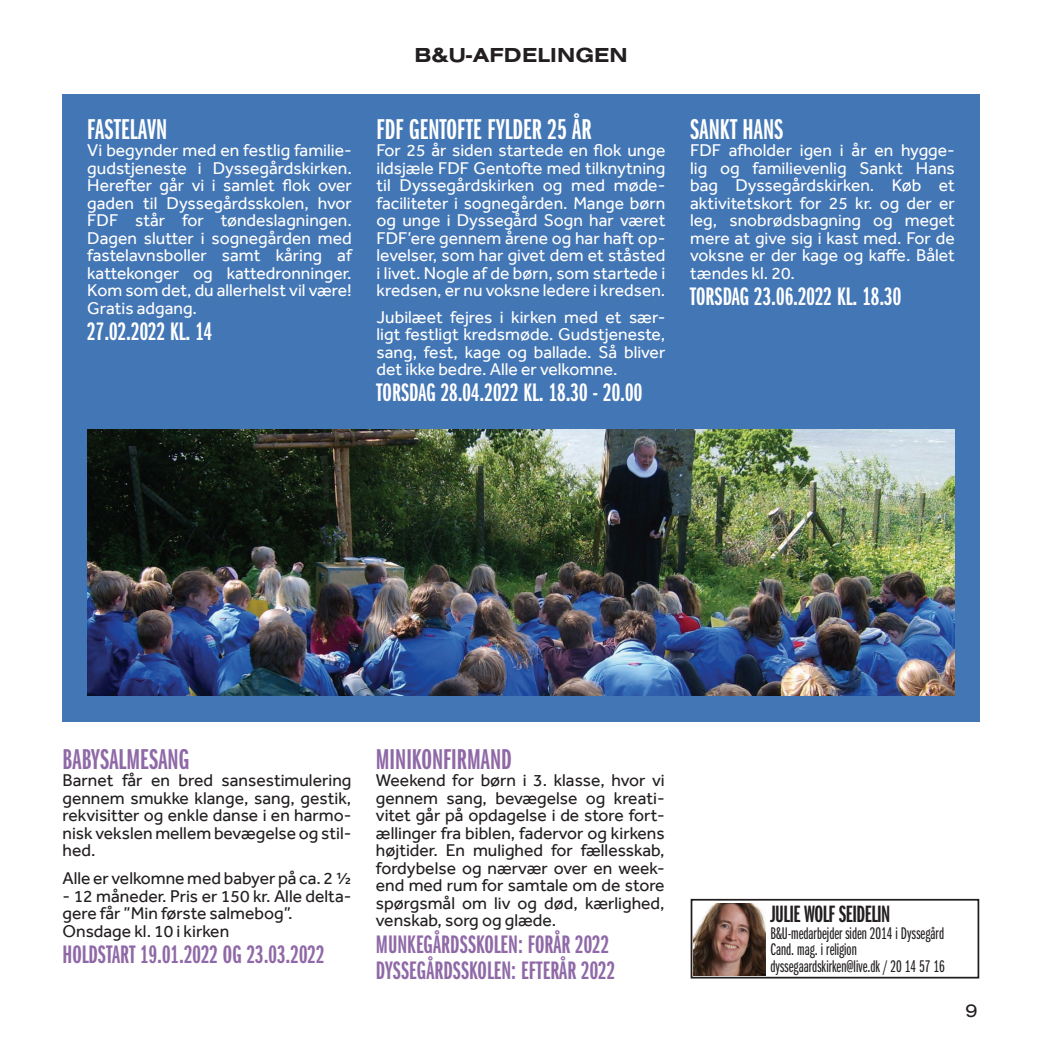
<style>
.page{position:relative;width:1042px;height:1042px;background:#fff}
.page>*{position:absolute;margin:0;border:0;box-sizing:border-box;transform-origin:0 0}
.t1{font:29.75px "Franklin Gothic URW Ext Com D Dem";color:#fff}
.t2{font:29.75px "Franklin Gothic URW Ext Com D Dem";color:#8f69a7}
.t3{font:26.25px "Franklin Gothic URW Ext Com D Dem";color:#8f69a7}
.t4{font:26.25px "Franklin Gothic URW Ext Com D Dem";color:#fff}
.t5{font:24.5px "Franklin Gothic URW Ext Com D Dem";letter-spacing:-.02em;color:#231f20}
.t6{font:700 21px "Nimbus San Ext";color:#231f20}
.t7{font:19.25px "Nimbus San Ext";color:#231f20}
.t8{font:17.5px/17.5px "Effra";color:#fff;text-align:justify}
.t9{font:17.5px/17.5px "Effra";color:#231f20;text-align:justify}
.t10{font:17.5px "Franklin Gothic URW Ext Com D Boo";color:#231f20}
</style>
<div class="page">
<div style="left:63px;top:94px;width:916px;height:627px;background:#4376b5"></div>
<div style="left:690px;top:899px;width:289px;height:79px;border:2px solid #231f20"></div>
<img style="left:693px;top:904px;width:72px;height:71px">
<img style="left:87px;top:429px;width:868px;height:267px">
<p class="t1" style="left:87px;top:113px;width:81px">FASTELAVN</p>
<p class="t8" style="left:87px;top:142px;width:266px;text-align:left">Vi begynder med en festlig familie&shy;gudstjeneste i Dyssegårdskirken.<br>Herefter går vi i samlet flok over gaden til Dyssegårdsskolen, hvor<br>FDF står for tøndeslagningen.<br>Dagen slutter i sognegården med fastelavnsboller samt kåring af kattekonger og kattedronninger.<br>Kom som det, du allerhelst vil være!<br>Gratis adgang.</p>
<p class="t4" style="left:87px;top:317px;width:127px">27.02.2022 KL. 14</p>
<p class="t6" style="left:414px;top:41px;width:215px">B&amp;U-AFDELINGEN</p>
<p class="t1" style="left:377px;top:113px;width:216px">FDF GENTOFTE FYLDER 25 ÅR</p>
<p class="t8" style="left:377px;top:142px;width:290px">For 25 år siden startede en flok unge ildsjæle FDF Gentofte med tilknytning til Dyssegårdskirken og med møde&shy;faciliteter i sognegården. Mange børn og unge i Dyssegård Sogn har været FDF’ere gennem årene og har haft op&shy;levelser, som har givet dem et ståsted i livet. Nogle af de børn, som startede i kredsen, er nu voksne ledere i kredsen.</p>
<p class="t8" style="left:377px;top:308px;width:290px">Jubilæet fejres i kirken med et sær&shy;ligt festligt kredsmøde. Gudstjeneste, sang, fest, kage og ballade. Så bliver det ikke bedre. Alle er velkomne.</p>
<p class="t4" style="left:377px;top:378px;width:267px">TORSDAG 28.04.2022 KL. 18.30 - 20.00</p>
<p class="t1" style="left:690px;top:113px;width:95px">SANKT HANS</p>
<p class="t8" style="left:690px;top:142px;width:266px">FDF afholder igen i år en hygge&shy;lig og familievenlig Sankt Hans bag Dyssegårdskirken. Køb et aktivitetskort for 25 kr. og der er leg, snobrødsbagning og meget mere at give sig i kast med. For de voksne er der kage og kaffe. Bålet tændes kl. 20.</p>
<p class="t4" style="left:690px;top:282px;width:213px">TORSDAG 23.06.2022 KL. 18.30</p>
<p class="t2" style="left:63px;top:743px;width:128px">BABYSALMESANG</p>
<p class="t9" style="left:63px;top:771px;width:290px">Barnet får en bred sansestimulering gennem smukke klange, sang, gestik, rekvisitter og enkle danse i en harmo&shy;nisk vekslen mellem bevægelse og stil&shy;hed.</p>
<p class="t9" style="left:63px;top:869px;width:290px">Alle er velkomne med babyer på ca. 2 ½</p>
<p class="t9" style="left:63px;top:887px;width:290px">- 12 måneder. Pris er 150 kr. Alle delta&shy;gere får ”Min første salmebog”.</p>
<p class="t9" style="left:63px;top:922px;width:168px">Onsdage kl. 10 i kirken</p>
<p class="t3" style="left:63px;top:940px;width:263px">HOLDSTART 19.01.2022 OG 23.03.2022</p>
<p class="t2" style="left:376px;top:743px;width:137px">MINIKONFIRMAND</p>
<p class="t9" style="left:376px;top:771px;width:290px">Weekend for børn i 3. klasse, hvor vi gennem sang, bevægelse og kreati&shy;vitet går på opdagelse i de store fort&shy;ællinger fra biblen, fadervor og kirkens højtider. En mulighed for fællesskab, fordybelse og nærvær over en week&shy;end med rum for samtale om de store spørgsmål om liv og død, kærlighed, venskab, sorg og glæde.</p>
<p class="t3" style="left:376px;top:930px;width:235px">MUNKEGÅRDSSKOLEN: FORÅR 2022</p>
<p class="t3" style="left:376px;top:956px;width:241px">DYSSEGÅRDSSKOLEN: EFTERÅR 2022</p>
<p class="t5" style="left:770px;top:900px;width:122px">JULIE WOLF SEIDELIN</p>
<p class="t10" style="left:770px;top:923px;width:175px">B&amp;U-medarbejder siden 2014 i Dyssegård</p>
<p class="t10" style="left:770px;top:940px;width:88px">Cand. mag. i religion</p>
<p class="t10" style="left:770px;top:957px;width:176px">dyssegaardskirken@live.dk / 20 14 57 16</p>
<p class="t7" style="left:965px;top:997px;width:14px">9</p>
</div>
